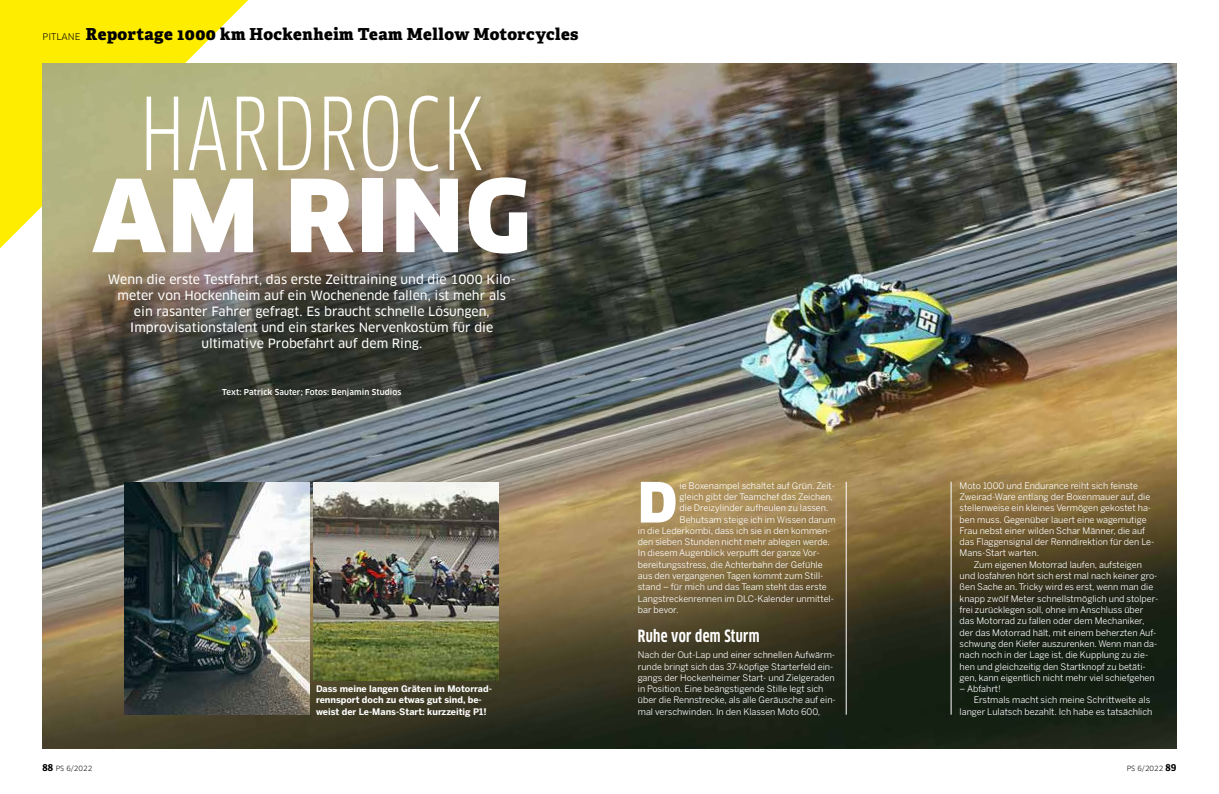
<style>
.page{position:relative;width:1219px;height:794px;background:#fff}
.page>*{position:absolute;margin:0;border:0;box-sizing:border-box;transform-origin:0 0}
.t1{font:condensed 98px "Clan OT";letter-spacing:.02em;color:#fff}
.t2{font:900 98px "Clan OT";letter-spacing:.02em;color:#fff}
.t3{font:900 54.2px "Clan OT";color:#fff}
.t4{font:800 16.5px "Adelle";letter-spacing:.025em;color:#000}
.t5{font:700 condensed 16.5px "Clan OT";letter-spacing:.02em;color:#fff}
.t6{font:12.5px/16px "Clan OT News";color:#fff;text-align:center}
.t7{font:9px/11.3px "Benton Sans";color:#fff}
.t8{font:700 9px/11.3px "Benton Sans";color:#fff}
.t9{font:500 8px "Clan OT";letter-spacing:.01em;color:#fff}
.t10{font:7px "Clan OT";color:#000}
.s1{font-family:"Clan OT";font-weight:400;font-size:9px}
.s2{font-family:"Adelle";font-weight:700;font-size:10px}
</style>
<div class="page">
<svg style="left:0;top:0;width:248px;height:248px;background:#feee1f"></svg>
<img style="left:43px;top:63px;width:1133px;height:685px">
<img style="left:125px;top:483px;width:185px;height:231px">
<img style="left:314px;top:483px;width:185px;height:198px">
<hr style="left:846px;top:482px;width:1px;height:232px;background:#fff">
<hr style="left:951px;top:482px;width:1px;height:232px;background:#fff">
<h3 class="t4" style="left:43px;top:24px;width:538px"><span class="s1">PITLANE</span> Reportage 1000 km Hockenheim Team Mellow Motorcycles</h3>
<h1 class="t1" style="left:140px;top:77px;width:345px">HARDROCK</h1>
<h1 class="t2" style="left:92px;top:158px;width:440px">AM RING</h1>
<p class="t6" style="left:108px;top:271px;width:409px">Wenn die erste Testfahrt, das erste Zeittraining und die 1000 Kilo&shy;meter von Hockenheim auf ein Wochenende fallen, ist mehr als ein rasanter Fahrer gefragt. Es braucht schnelle Lösungen, Improvisationstalent und ein starkes Nervenkostüm für die ultimative Probefahrt auf dem Ring.</p>
<p class="t9" style="left:222px;top:388px;width:181px">Text: Patrick Sauter; Fotos: Benjamin Studios</p>
<p class="t8" style="left:316px;top:683px;width:177px">Dass meine langen Gräten im Motorrad&shy;rennsport doch zu etwas gut sind, be&shy;weist der Le-Mans-Start: kurzzeitig P1!</p>
<h2 class="t3" style="left:638px;top:470px;width:41px">D</h2>
<p class="t7" style="left:679px;top:480px;width:157px">ie Boxenampel schaltet auf Grün. Zeit-</p>
<p class="t7" style="left:679px;top:491px;width:155px">gleich gibt der Teamchef das Zeichen,</p>
<p class="t7" style="left:679px;top:502px;width:151px">die Dreizylinder aufheulen zu lassen.</p>
<p class="t7" style="left:679px;top:514px;width:158px">Behutsam steige ich im Wissen darum</p>
<p class="t7" style="left:638px;top:525px;width:194px">in die Lederkombi, dass ich sie in den kommen-</p>
<p class="t7" style="left:638px;top:536px;width:194px">den sieben Stunden nicht mehr ablegen werde.</p>
<p class="t7" style="left:638px;top:548px;width:183px">In diesem Augenblick verpufft der ganze Vor-</p>
<p class="t7" style="left:638px;top:559px;width:186px">bereitungsstress, die Achterbahn der Gefühle</p>
<p class="t7" style="left:638px;top:570px;width:187px">aus den vergangenen Tagen kommt zum Still-</p>
<p class="t7" style="left:638px;top:581px;width:190px">stand – für mich und das Team steht das erste</p>
<p class="t7" style="left:638px;top:593px;width:198px">Langstreckenrennen im DLC-Kalender unmittel-</p>
<p class="t7" style="left:638px;top:604px;width:42px">bar bevor.</p>
<h3 class="t5" style="left:638px;top:626px;width:123px">Ruhe vor dem Sturm</h3>
<p class="t7" style="left:638px;top:649px;width:199px">Nach der Out-Lap und einer schnellen Aufwärm&shy;runde bringt sich das 37-köpfige Starterfeld ein&shy;gangs der Hockenheimer Start- und Zielgeraden in Position. Eine beängstigende Stille legt sich über die Rennstrecke, als alle Geräusche auf ein&shy;mal verschwinden. In den Klassen Moto 600,</p>
<p class="t7" style="left:960px;top:480px;width:195px">Moto 1000 und Endurance reiht sich feinste Zweirad-Ware entlang der Boxenmauer auf, die stellenweise ein kleines Vermögen gekostet ha&shy;ben muss. Gegenüber lauert eine wagemutige Frau nebst einer wilden Schar Männer, die auf das Flaggensignal der Renndirektion für den Le-Mans-Start warten.</p>
<p class="t7" style="left:960px;top:559px;width:200px;text-indent:14px">Zum eigenen Motorrad laufen, aufsteigen und losfahren hört sich erst mal nach keiner gro&shy;ßen Sache an. Tricky wird es erst, wenn man die knapp zwölf Meter schnellstmöglich und stolper&shy;frei zurücklegen soll, ohne im Anschluss über das Motorrad zu fallen oder dem Mechaniker, der das Motorrad hält, mit einem beherzten Auf&shy;schwung den Kiefer auszurenken. Wenn man da&shy;nach noch in der Lage ist, die Kupplung zu zie&shy;hen und gleichzeitig den Startknopf zu betäti&shy;gen, kann eigentlich nicht mehr viel schiefgehen</p>
<p class="t7" style="left:960px;top:683px;width:43px">– Abfahrt!</p>
<p class="t7" style="left:974px;top:694px;width:178px">Erstmals macht sich meine Schrittweite als</p>
<p class="t7" style="left:960px;top:706px;width:194px">langer Lulatsch bezahlt. Ich habe es tatsächlich</p>
<p class="t10" style="left:43px;top:764px;width:51px"><span class="s2">88</span> PS 6/2022</p>
<p class="t10" style="left:1127px;top:764px;width:51px">PS 6/2022 <span class="s2">89</span></p>
</div>
